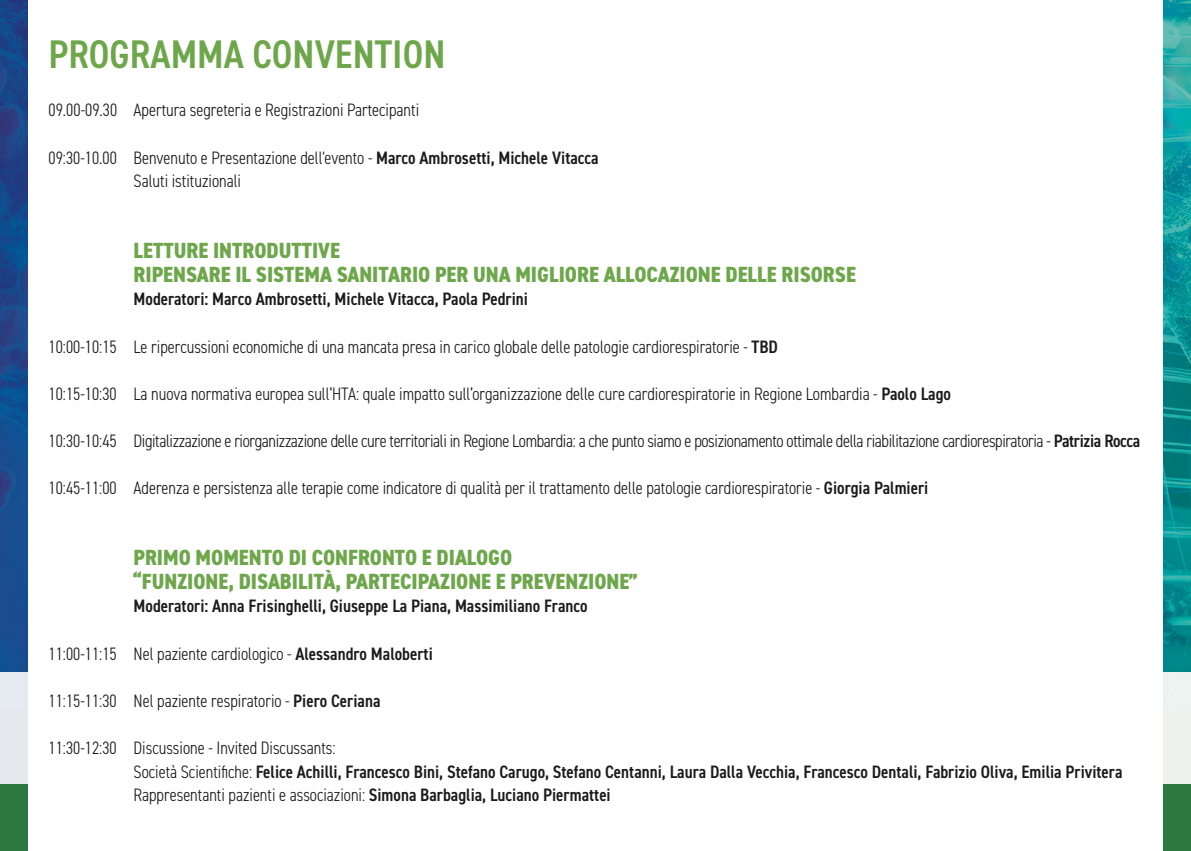
<style>
.page{position:relative;width:1191px;height:851px;background:#fff}
.page>*{position:absolute;margin:0;border:0;box-sizing:border-box;transform-origin:0 0}
.t1{font:600 condensed 40px "DIN2014";color:#6ea74b}
.t2{font:800 condensed 22px/23.6px "DIN2014";color:#6ea74b}
.t3{font:300 condensed 18px/23.6px "DIN2014";color:#1a1a1a}
.t4{font:600 condensed 18px/23.6px "DIN2014";color:#1a1a1a}
.t5{font:300 condensed 18px "DIN2014";letter-spacing:-.02em;color:#1a1a1a}
.s1{font-weight:600}
.s2{font-weight:300}
</style>
<div class="page">
<img style="left:0;top:0;width:1191px;height:709px">
<div style="left:0;top:709px;width:1191px;height:141px;background:#edf2ee"></div>
<div style="left:0;top:784px;width:1191px;height:66px;background:#2d7741"></div>
<div style="left:28px;top:0;width:1134px;height:850px;background:#fff"></div>
<h1 class="t1" style="left:49px;top:28px;width:398px">PROGRAMMA CONVENTION</h1>
<p class="t3" style="left:49px;top:98px;width:372px">09.00-09.30 Apertura segreteria e Registrazioni Partecipanti</p>
<p class="t3" style="left:134px;top:146px;width:466px;text-indent:-85px">09:30-10.00 Benvenuto e Presentazione dell'evento - <span class="s1">Marco Ambrosetti, Michele Vitacca<br></span>Saluti istituzionali</p>
<p class="t2" style="left:134px;top:239px;width:724px">LETTURE INTRODUTTIVE<br>RIPENSARE IL SISTEMA SANITARIO PER UNA MIGLIORE ALLOCAZIONE DELLE RISORSE</p>
<p class="t4" style="left:134px;top:287px;width:396px">Moderatori: Marco Ambrosetti, Michele Vitacca, Paola Pedrini</p>
<p class="t3" style="left:49px;top:334px;width:731px">10:00-10:15 Le ripercussioni economiche di una mancata presa in carico globale delle patologie cardiorespiratorie - <span class="s1">TBD</span></p>
<p class="t3" style="left:49px;top:382px;width:904px">10:15-10:30 La nuova normativa europea sull’HTA: quale impatto sull’organizzazione delle cure cardiorespiratorie in Regione Lombardia - <span class="s1">Paolo Lago</span></p>
<p class="t5" style="left:49px;top:430px;width:1093px">10:30-10:45 Digitalizzazione e riorganizzazione delle cure territoriali in Regione Lombardia: a che punto siamo e posizionamento ottimale della riabilitazione cardiorespiratoria - <span class="s1">Patrizia Rocca</span></p>
<p class="t3" style="left:49px;top:476px;width:881px">10:45-11:00 Aderenza e persistenza alle terapie come indicatore di qualità per il trattamento delle patologie cardiorespiratorie - <span class="s1">Giorgia Palmieri</span></p>
<p class="t2" style="left:134px;top:545px;width:506px">PRIMO MOMENTO DI CONFRONTO E DIALOGO<br>“FUNZIONE, DISABILITÀ, PARTECIPAZIONE E PREVENZIONE”</p>
<p class="t4" style="left:134px;top:594px;width:455px">Moderatori: Anna Frisinghelli, Giuseppe La Piana, Massimiliano Franco</p>
<p class="t3" style="left:49px;top:641px;width:386px">11:00-11:15 Nel paziente cardiologico - <span class="s1">Alessandro Maloberti</span></p>
<p class="t3" style="left:49px;top:688px;width:333px">11:15-11:30 Nel paziente respiratorio - <span class="s1">Piero Ceriana</span></p>
<p class="t4" style="left:134px;top:735px;width:990px;text-indent:-85px"><span class="s2">11:30-12:30 Discussione - Invited Discussants:<br>Società Scientifiche:</span> Felice Achilli, Francesco Bini, Stefano Carugo, Stefano Centanni, Laura Dalla Vecchia, Francesco Dentali, Fabrizio Oliva, Emilia Privitera<br><span class="s2">Rappresentanti pazienti e associazioni:</span> Simona Barbaglia, Luciano Piermattei</p>
</div>
